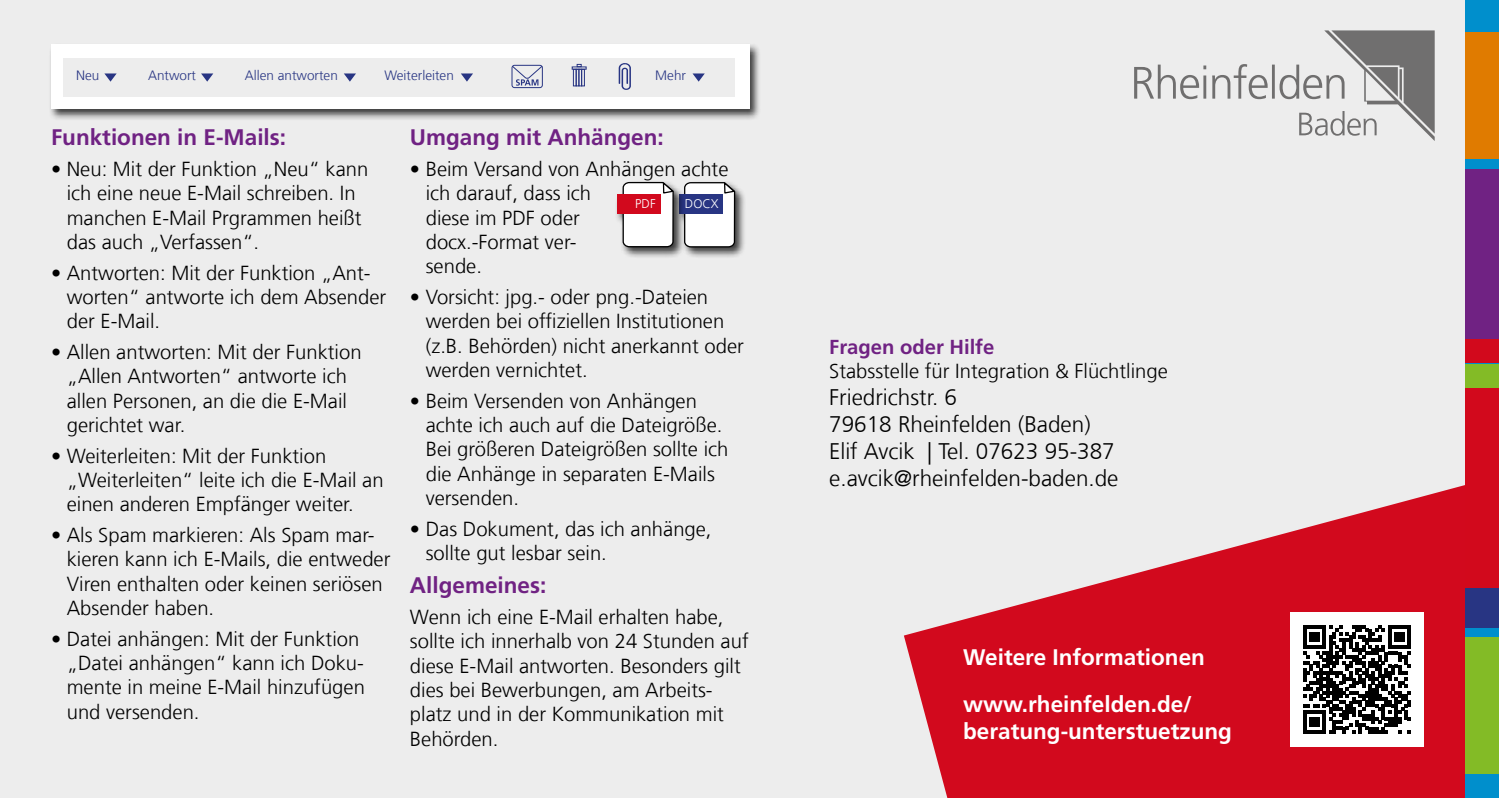
<style>
.page{position:relative;width:1499px;height:798px;background:#fff}
.page>*{position:absolute;margin:0;border:0;box-sizing:border-box;transform-origin:0 0}
.P{font:300 22.5px "Frutiger LT Com";color:#000}
.t1{font:700 22.5px/27px "Frutiger LT Com";color:#fff}
.H2_blod{font:700 22.5px "Frutiger LT Com";color:#702283}
.P-2{font:700 22.5px "Frutiger LT Com";color:#702283}
.P-3{font:300 20.25px/24.3px "Frutiger LT Com";color:#000}
.H2_blod-2{font:700 20.25px "Frutiger LT Com";color:#702283}
.t2{font:300 13.5px "Frutiger LT Com";color:#283583}
.t3{font:300 12.6px "Frutiger LT Com";color:#fff}
</style>
<div class="page">
<div style="left:0;top:0;width:1499px;height:797px;background:#ededed"></div>
<svg style="left:904px;top:485px;width:561px;height:312px;fill:#d2091d"></svg>
<div style="left:1465px;top:363px;width:34px;height:434px;background:#008fcc"></div>
<div style="left:1465px;top:384px;width:34px;height:203px;background:#d2091c"></div>
<div style="left:1465px;top:636px;width:34px;height:137px;background:#83bb26"></div>
<div style="left:1465px;top:588px;width:34px;height:39px;background:#283583"></div>
<div style="left:1465px;top:364px;width:34px;height:23px;background:#83bb26"></div>
<div style="left:1465px;top:153px;width:34px;height:23px;background:#008fcc"></div>
<div style="left:1465px;top:169px;width:34px;height:171px;background:#702283"></div>
<div style="left:1465px;top:6px;width:34px;height:152px;background:#e07b00"></div>
<div style="left:1465px;top:339px;width:34px;height:24px;background:#d2091c"></div>
<div style="left:1465px;top:0;width:34px;height:31px;background:#008fcc"></div>
<div style="left:1290px;top:612px;width:134px;height:134px;background:#fff"></div>
<svg style="left:1303px;top:625px;width:108px;height:108px"></svg>
<svg style="left:1134px;top:30px;width:301px;height:111px"></svg>
<div style="left:676px;top:179px;width:71px;height:80px;background:#000;opacity:.75"></div>
<svg style="left:685px;top:180px;width:52px;height:68px;background:#dbdbdc"></svg>
<div style="left:679px;top:195px;width:44px;height:19px;background:#283583"></div>
<div style="left:615px;top:179px;width:70px;height:80px;background:#000;opacity:.75"></div>
<svg style="left:622px;top:180px;width:54px;height:68px;background:#d9d9d9"></svg>
<div style="left:617px;top:194px;width:44px;height:20px;background:#d2091d"></div>
<div style="left:48px;top:42px;width:712px;height:79px;background:#000;opacity:.75"></div>
<div style="left:51px;top:45px;width:698px;height:64px;background:#fff"></div>
<div style="left:64px;top:58px;width:671px;height:39px;background:#ededed"></div>
<svg style="left:104px;top:73px;width:13px;height:9px"></svg>
<svg style="left:201px;top:73px;width:12px;height:9px"></svg>
<svg style="left:344px;top:73px;width:12px;height:9px"></svg>
<svg style="left:461px;top:73px;width:12px;height:9px"></svg>
<svg style="left:692px;top:73px;width:13px;height:9px"></svg>
<div style="left:573px;top:69px;width:4px;height:17px;border:1px solid #283583"></div>
<div style="left:576px;top:69px;width:3px;height:17px;border:1px solid #283583"></div>
<div style="left:578px;top:69px;width:4px;height:17px;border:1px solid #283583"></div>
<div style="left:581px;top:69px;width:4px;height:17px;border:1px solid #283583"></div>
<div style="left:572px;top:66px;width:15px;height:4px;border:1px solid #283583"></div>
<svg style="left:577px;top:64px;width:5px;height:3px"></svg>
<div style="left:511px;top:65px;width:32px;height:23px;border:1px solid #283583;border-radius:3px"></div>
<svg style="left:511px;top:65px;width:32px;height:21px"></svg>
<svg style="left:619px;top:63px;width:12px;height:27px"></svg>
<p class="t2" style="left:76px;top:68px;width:25px">Neu</p>
<p class="t2" style="left:148px;top:68px;width:50px">Antwort</p>
<p class="t2" style="left:245px;top:68px;width:95px">Allen antworten</p>
<p class="t2" style="left:384px;top:68px;width:71px">Weiterleiten</p>
<p class="t2" style="left:655px;top:68px;width:32px">Mehr</p>
<p class="H2_blod" style="left:51px;top:124px;width:237px">Funktionen in E-Mails:</p>
<p class="P-3" style="left:67px;top:157px;width:303px;text-indent:-16px">• Neu: Mit der Funktion „Neu“ kann ich eine neue E-Mail schreiben. In manchen E-Mail Prgrammen heißt das auch „Verfassen“.</p>
<p class="P-3" style="left:67px;top:260px;width:321px;text-indent:-16px">• Antworten: Mit der Funktion „Ant&shy;worten“ antworte ich dem Absender der E-Mail.</p>
<p class="P-3" style="left:67px;top:340px;width:296px;text-indent:-16px">• Allen antworten: Mit der Funktion „Allen Antworten“ antworte ich allen Personen, an die die E-Mail gerichtet war.</p>
<p class="P-3" style="left:67px;top:443px;width:318px;text-indent:-16px">• Weiterleiten: Mit der Funktion „Weiterleiten“ leite ich die E-Mail an einen anderen Empfänger weiter.</p>
<p class="P-3" style="left:67px;top:522px;width:325px;text-indent:-16px">• Als Spam markieren: Als Spam mar&shy;kieren kann ich E-Mails, die entweder<br>Viren enthalten oder keinen seriösen<br>Absender haben.</p>
<p class="P-3" style="left:67px;top:626px;width:300px;text-indent:-16px">• Datei anhängen: Mit der Funktion „Datei anhängen“ kann ich Doku&shy;mente in meine E-Mail hinzufügen und versenden.</p>
<p class="P-2" style="left:410px;top:124px;width:255px">Umgang mit Anhängen:</p>
<p class="P-3" style="left:426px;top:157px;width:304px;text-indent:-16px">• Beim Versand von Anhängen achte ich darauf, dass ich<br>diese im PDF oder<br>docx.-Format ver-<br>sende.</p>
<p class="P-3" style="left:426px;top:285px;width:320px;text-indent:-16px">• Vorsicht: jpg.- oder png.-Dateien werden bei offiziellen Institutionen (z.B. Behörden) nicht anerkannt oder werden vernichtet.</p>
<p class="P-3" style="left:426px;top:388px;width:304px;text-indent:-16px">• Beim Versenden von Anhängen achte ich auch auf die Dateigröße.<br>Bei größeren Dateigrößen sollte ich die Anhänge in separaten E-Mails versenden.</p>
<p class="P-3" style="left:426px;top:516px;width:287px;text-indent:-16px">• Das Dokument, das ich anhänge, sollte gut lesbar sein.</p>
<p class="H2_blod" style="left:410px;top:572px;width:138px">Allgemeines:</p>
<p class="P-3" style="left:410px;top:604px;width:340px">Wenn ich eine E-Mail erhalten habe, sollte ich innerhalb von 24 Stunden auf diese E-Mail antworten. Besonders gilt dies bei Bewerbungen, am Arbeits&shy;platz und in der Kommunikation mit<br>Behörden.</p>
<p class="t3" style="left:635px;top:196px;width:22px">PDF</p>
<p class="t3" style="left:685px;top:196px;width:35px">DOCX</p>
<p class="H2_blod-2" style="left:829px;top:334px;width:167px">Fragen oder Hilfe</p>
<p class="P-3" style="left:829px;top:359px;width:340px">Stabsstelle für Integration &amp; Flüchtlinge</p>
<p class="P" style="left:829px;top:384px;width:129px">Friedrichstr. 6</p>
<p class="P" style="left:829px;top:411px;width:263px">79618 Rheinfelden (Baden)</p>
<p class="P" style="left:829px;top:438px;width:287px">Elif Avcik | Tel. 07623 95-387</p>
<p class="P" style="left:829px;top:465px;width:291px">e.avcik@rheinfelden-baden.de</p>
<p class="t1" style="left:963px;top:644px;width:243px">Weitere Informationen</p>
<p class="t1" style="left:963px;top:690px;width:270px">www.rheinfelden.de/ beratung-unterstuetzung</p>
</div>
